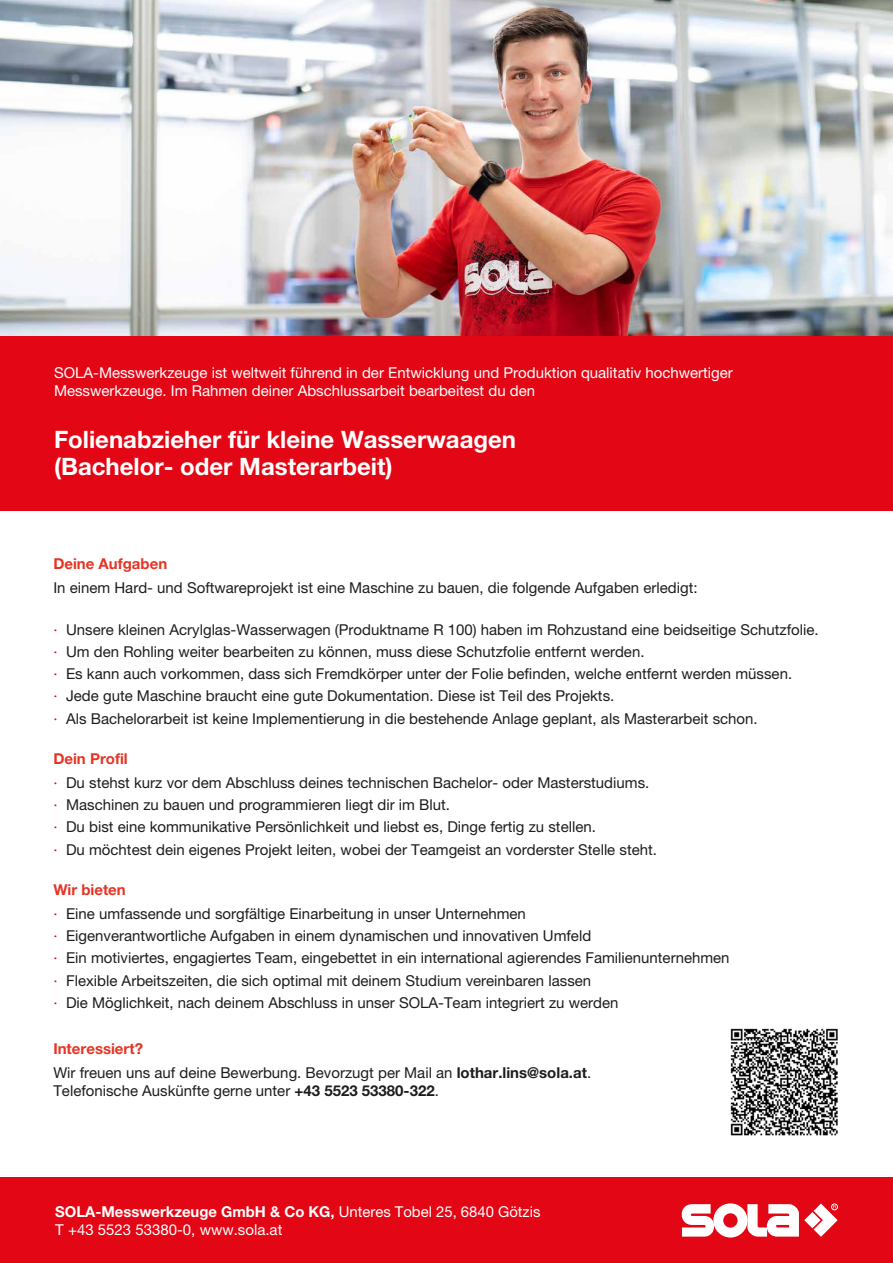
<style>
.page{position:relative;width:893px;height:1263px;background:#fff}
.page>*{position:absolute;margin:0;border:0;box-sizing:border-box;transform-origin:0 0}
.t1{font:700 24px/27px "Helvetica Neue LTW1 G";color:#fff}
.t2{font:15px/22.2px "Helvetica Neue LTW1 G";color:#1d1d1b}
.t3{font:15px/18px "Helvetica Neue LTW1 G";color:#fff}
.t4{font:700 15px "Helvetica Neue LTW1 G";color:#e63424}
.s1{color:#e30614}
.s2{font-weight:700;color:#e63424}
.s3{font-weight:700}
</style>
<div class="page">
<img style="left:0;top:0;width:893px;height:336px">
<div style="left:0;top:336px;width:893px;height:174px;background:#e30614"></div>
<div style="left:0;top:1178px;width:893px;height:85px;background:#e30614"></div>
<svg style="left:682px;top:1203px;width:156px;height:34px"></svg>
<img style="left:731px;top:1028px;width:107px;height:108px">
<p class="t3" style="left:54px;top:363px;width:680px">SOLA-Messwerkzeuge ist weltweit führend in der Entwicklung und Produktion qualitativ hochwertiger<br>Messwerkzeuge. Im Rahmen deiner Abschlussarbeit bearbeitest du den</p>
<h1 class="t1" style="left:54px;top:426px;width:464px">Folienabzieher für kleine Wasserwaagen (Bachelor- oder Masterarbeit)</h1>
<p class="t4" style="left:53px;top:554px;width:115px">Deine Aufgaben</p>
<p class="t2" style="left:53px;top:576px;width:646px">In einem Hard- und Softwareprojekt ist eine Maschine zu bauen, die folgende Aufgaben erledigt:</p>
<p class="t2" style="left:53px;top:618px;width:767px"><span class="s1">·</span> Unsere kleinen Acrylglas-Wasserwagen (Produktname R 100) haben im Rohzustand eine beidseitige Schutzfolie. <span class="s1">·</span> Um den Rohling weiter bearbeiten zu können, muss diese Schutzfolie entfernt werden.<br><span class="s1">·</span> Es kann auch vorkommen, dass sich Fremdkörper unter der Folie befinden, welche entfernt werden müssen.<br><span class="s1">·</span> Jede gute Maschine braucht eine gute Dokumentation. Diese ist Teil des Projekts.<br><span class="s1">·</span> Als Bachelorarbeit ist keine Implementierung in die bestehende Anlage geplant, als Masterarbeit schon.</p>
<p class="t2" style="left:53px;top:746px;width:597px;line-height:24px"><span class="s2">Dein Profil<br></span><span class="s1">·</span> Du stehst kurz vor dem Abschluss deines technischen Bachelor- oder Masterstudiums.</p>
<p class="t2" style="left:53px;top:794px;width:605px"><span class="s1">·</span> Maschinen zu bauen und programmieren liegt dir im Blut.<br><span class="s1">·</span> Du bist eine kommunikative Persönlichkeit und liebst es, Dinge fertig zu stellen.<br><span class="s1">·</span> Du möchtest dein eigenes Projekt leiten, wobei der Teamgeist an vorderster Stelle steht.</p>
<p class="t2" style="left:53px;top:877px;width:474px;line-height:24px"><span class="s2">Wir bieten<br></span><span class="s1">·</span> Eine umfassende und sorgfältige Einarbeitung in unser Unternehmen</p>
<p class="t2" style="left:53px;top:924px;width:678px"><span class="s1">·</span> Eigenverantwortliche Aufgaben in einem dynamischen und innovativen Umfeld<br><span class="s1">·</span> Ein motiviertes, engagiertes Team, eingebettet in ein international agierendes Familienunternehmen <span class="s1">·</span> Flexible Arbeitszeiten, die sich optimal mit deinem Studium vereinbaren lassen<br><span class="s1">·</span> Die Möglichkeit, nach deinem Abschluss in unser SOLA-Team integriert zu werden</p>
<p class="t2" style="left:53px;top:1037px;width:539px;line-height:24px"><span class="s2">Interessiert?<br></span>Wir freuen uns auf deine Bewerbung. Bevorzugt per Mail an <span class="s3">lothar.lins@sola.at</span>.</p>
<p class="t2" style="left:53px;top:1079px;width:387px">Telefonische Auskünfte gerne unter <span class="s3">+43 5523 53380-322</span>.</p>
<p class="t3" style="left:55px;top:1202px;width:487px"><span class="s3">SOLA-Messwerkzeuge GmbH &amp; Co KG,</span> Unteres Tobel 25, 6840 Götzis<br>T +43 5523 53380-0, www.sola.at</p>
</div>
